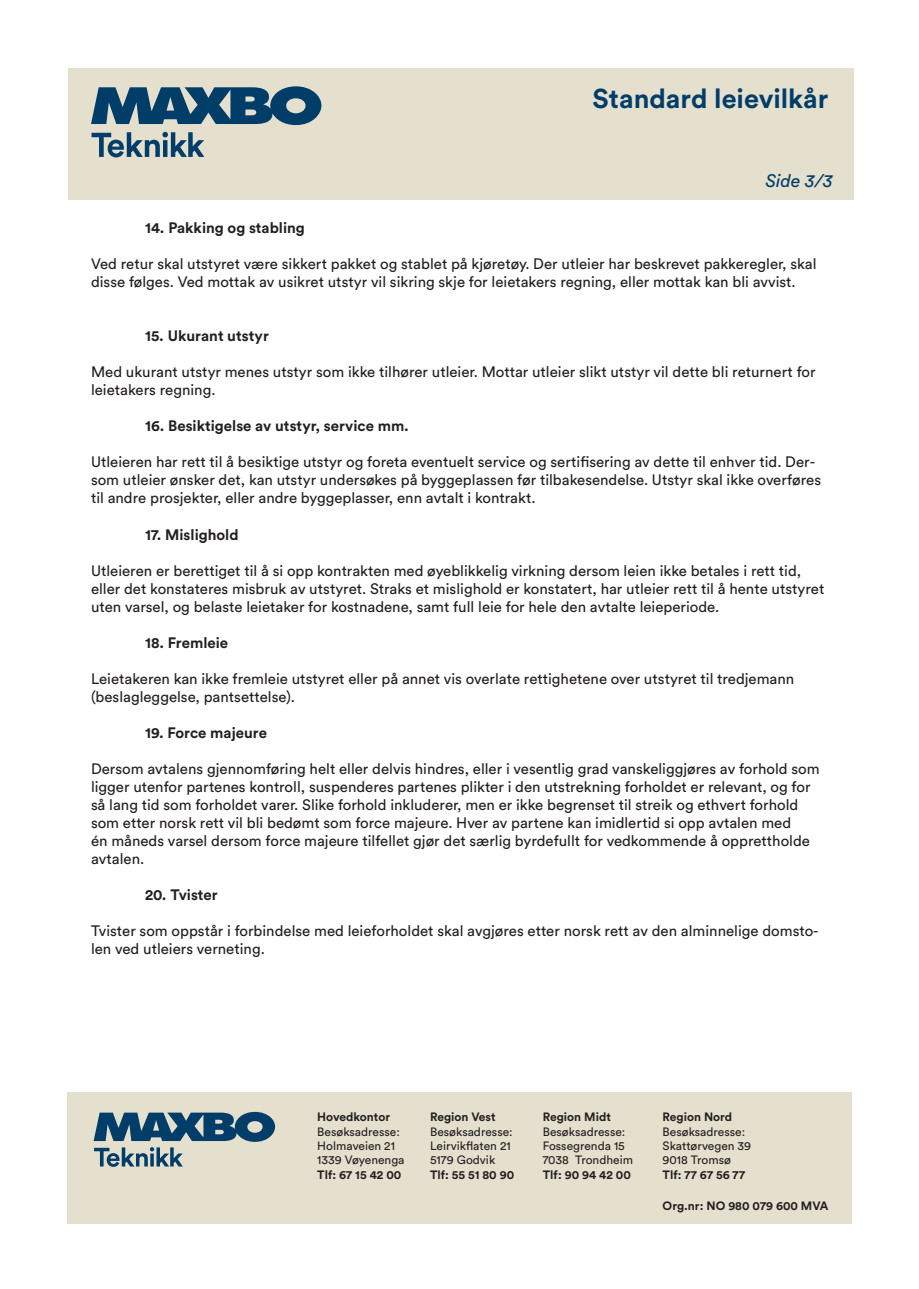
<style>
.page{position:relative;width:919px;height:1289px;background:#fff}
.page>*{position:absolute;margin:0;border:0;box-sizing:border-box;transform-origin:0 0}
.t1{font:700 27px "Circular Std";color:#003d69}
.t2{font:italic 18px "Circular Pro";color:#003d69}
.t3{font:15px/18px "Circular Pro";color:#231f20}
.t4{font:700 15px "Circular Pro";color:#231f20}
.t5{font:12px/14.4px "Circular Std";color:#231f20}
.t6{font:700 12px "Circular Std";color:#231f20}
</style>
<div class="page">
<div style="left:68px;top:68px;width:785px;height:131px;background:#e5e0ce"></div>
<svg style="left:91px;top:86px;width:230px;height:39px"></svg>
<svg style="left:92px;top:132px;width:112px;height:25px"></svg>
<div style="left:68px;top:1092px;width:783px;height:131px;background:#e5e0ce"></div>
<svg style="left:94px;top:1111px;width:181px;height:30px"></svg>
<svg style="left:94px;top:1147px;width:89px;height:19px"></svg>
<h1 class="t1" style="left:592px;top:81px;width:237px">Standard leievilkår</h1>
<p class="t2" style="left:765px;top:168px;width:69px">Side 3/3</p>
<p class="t4" style="left:145px;top:218px;width:161px">14. Pakking og stabling</p>
<p class="t3" style="left:91px;top:254px;width:727px">Ved retur skal utstyret være sikkert pakket og stablet på kjøretøy. Der utleier har beskrevet pakkeregler, skal disse følges. Ved mottak av usikret utstyr vil sikring skje for leietakers regning, eller mottak kan bli avvist.</p>
<p class="t4" style="left:145px;top:326px;width:125px">15. Ukurant utstyr</p>
<p class="t3" style="left:91px;top:362px;width:726px">Med ukurant utstyr menes utstyr som ikke tilhører utleier. Mottar utleier slikt utstyr vil dette bli returnert for leietakers regning.</p>
<p class="t4" style="left:145px;top:416px;width:265px">16. Besiktigelse av utstyr, service mm.</p>
<p class="t3" style="left:91px;top:452px;width:731px">Utleieren har rett til å besiktige utstyr og foreta eventuelt service og sertifisering av dette til enhver tid. Der&shy;som utleier ønsker det, kan utstyr undersøkes på byggeplassen før tilbakesendelse. Utstyr skal ikke overføres til andre prosjekter, eller andre byggeplasser, enn avtalt i kontrakt.</p>
<p class="t4" style="left:145px;top:524px;width:95px">17. Mislighold</p>
<p class="t3" style="left:91px;top:560px;width:734px">Utleieren er berettiget til å si opp kontrakten med øyeblikkelig virkning dersom leien ikke betales i rett tid, eller det konstateres misbruk av utstyret. Straks et mislighold er konstatert, har utleier rett til å hente utstyret uten varsel, og belaste leietaker for kostnadene, samt full leie for hele den avtalte leieperiode.</p>
<p class="t4" style="left:145px;top:632px;width:85px">18. Fremleie</p>
<p class="t3" style="left:91px;top:668px;width:704px">Leietakeren kan ikke fremleie utstyret eller på annet vis overlate rettighetene over utstyret til tredjemann (beslagleggelse, pantsettelse).</p>
<p class="t4" style="left:145px;top:722px;width:123px">19. Force majeure</p>
<p class="t3" style="left:91px;top:758px;width:730px">Dersom avtalens gjennomføring helt eller delvis hindres, eller i vesentlig grad vanskeliggjøres av forhold som ligger utenfor partenes kontroll, suspenderes partenes plikter i den utstrekning forholdet er relevant, og for så lang tid som forholdet varer. Slike forhold inkluderer, men er ikke begrenset til streik og ethvert forhold som etter norsk rett vil bli bedømt som force majeure. Hver av partene kan imidlertid si opp avtalen med<br>én måneds varsel dersom force majeure tilfellet gjør det særlig byrdefullt for vedkommende å opprettholde avtalen.</p>
<p class="t4" style="left:145px;top:884px;width:74px">20. Tvister</p>
<p class="t3" style="left:91px;top:920px;width:729px">Tvister som oppstår i forbindelse med leieforholdet skal avgjøres etter norsk rett av den alminnelige domsto&shy;len ved utleiers verneting.</p>
<p class="t6" style="left:317px;top:1109px;width:74px">Hovedkontor</p>
<p class="t5" style="left:317px;top:1124px;width:89px">Besøksadresse:<br>Holmaveien 21<br>1339 Vøyenenga</p>
<p class="t6" style="left:317px;top:1166px;width:86px">Tlf: 67 15 42 00</p>
<p class="t6" style="left:430px;top:1109px;width:67px">Region Vest</p>
<p class="t5" style="left:430px;top:1124px;width:84px">Besøksadresse:<br>Leirvikflaten 21<br>5179 Godvik</p>
<p class="t6" style="left:430px;top:1166px;width:86px">Tlf: 55 51 80 90</p>
<p class="t6" style="left:542px;top:1109px;width:69px">Region Midt</p>
<p class="t5" style="left:542px;top:1124px;width:92px">Besøksadresse:<br>Fossegrenda 15<br>7038 Trondheim</p>
<p class="t6" style="left:542px;top:1166px;width:90px">Tlf: 90 94 42 00</p>
<p class="t6" style="left:662px;top:1109px;width:71px">Region Nord</p>
<p class="t5" style="left:662px;top:1124px;width:90px">Besøksadresse:<br>Skattørvegen 39<br>9018 Tromsø</p>
<p class="t6" style="left:662px;top:1166px;width:84px">Tlf: 77 67 56 77</p>
<p class="t6" style="left:662px;top:1197px;width:167px">Org.nr: NO 980 079 600 MVA</p>
</div>
